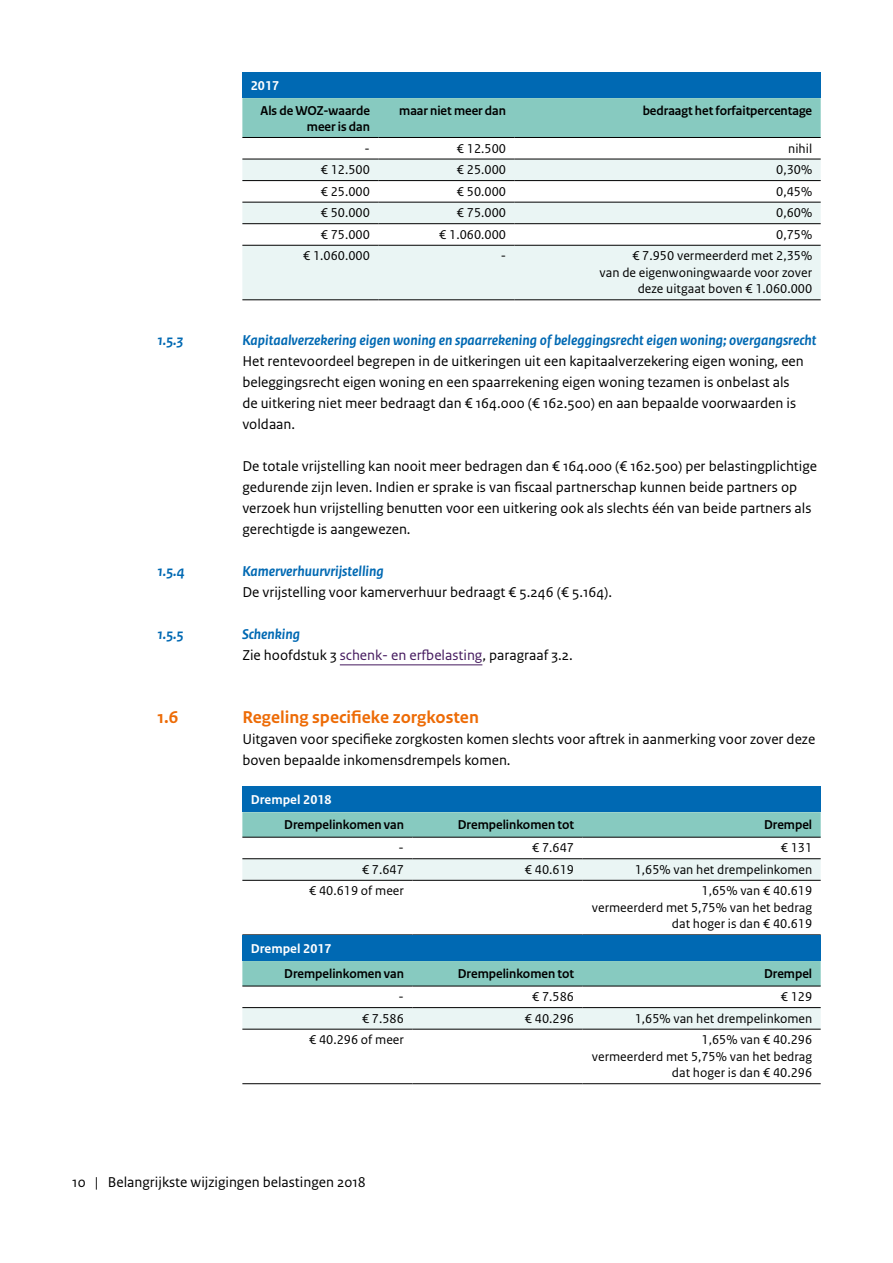
<style>
.page{position:relative;width:893px;height:1263px;background:#fff}
.page>*{position:absolute;margin:0;border:0;box-sizing:border-box;transform-origin:0 0}
.t1{font:700 18px "Rijksoverheid Sans Text";color:#ed6b06}
.t2{font:15px/21px "Rijksoverheid Sans Text";color:#000}
.t3{font:italic 700 15px "Rijksoverheid Sans Text";color:#0069b3}
.t4{font:13.5px/16.5px "Rijksoverheid Sans Text";color:#000;text-align:right}
.t5{font:700 13.5px/16.5px "Rijksoverheid Sans Heading";color:#000;text-align:right}
.t6{font:700 13.5px "Rijksoverheid Sans Text";color:#fff}
.s1{font-weight:700;font-style:italic;color:#0069b3}
.s2{color:#44195e}
</style>
<div class="page">
<hr style="left:340px;top:664px;width:142px;height:1px;background:#44195e">
<div style="left:242px;top:72px;width:579px;height:26px;background:#0069b3"></div>
<div style="left:242px;top:98px;width:579px;height:39px;background:#87cac0"></div>
<svg style="left:242px;top:158px;width:579px;height:1px"></svg>
<svg style="left:242px;top:160px;width:579px;height:139px;fill:#eaf5f4"></svg>
<hr style="left:242px;top:137px;width:136px;height:1px;background:#000">
<hr style="left:378px;top:137px;width:136px;height:1px;background:#000">
<hr style="left:514px;top:137px;width:307px;height:1px;background:#000">
<hr style="left:242px;top:159px;width:136px;height:1px;background:#000">
<hr style="left:378px;top:159px;width:136px;height:1px;background:#000">
<hr style="left:514px;top:159px;width:307px;height:1px;background:#000">
<hr style="left:242px;top:180px;width:136px;height:1px;background:#000">
<hr style="left:378px;top:180px;width:136px;height:1px;background:#000">
<hr style="left:514px;top:180px;width:307px;height:1px;background:#000">
<hr style="left:242px;top:202px;width:136px;height:1px;background:#000">
<hr style="left:378px;top:202px;width:136px;height:1px;background:#000">
<hr style="left:514px;top:202px;width:307px;height:1px;background:#000">
<hr style="left:242px;top:223px;width:136px;height:1px;background:#000">
<hr style="left:378px;top:223px;width:136px;height:1px;background:#000">
<hr style="left:514px;top:223px;width:307px;height:1px;background:#000">
<hr style="left:242px;top:245px;width:136px;height:1px;background:#000">
<hr style="left:378px;top:245px;width:136px;height:1px;background:#000">
<hr style="left:514px;top:245px;width:307px;height:1px;background:#000">
<hr style="left:242px;top:299px;width:136px;height:1px;background:#000">
<hr style="left:378px;top:299px;width:136px;height:1px;background:#000">
<hr style="left:514px;top:299px;width:307px;height:1px;background:#000">
<div style="left:242px;top:786px;width:579px;height:26px;background:#0069b3"></div>
<svg style="left:242px;top:812px;width:579px;height:25px"></svg>
<svg style="left:242px;top:859px;width:579px;height:21px"></svg>
<hr style="left:242px;top:837px;width:170px;height:1px;background:#000">
<hr style="left:412px;top:837px;width:171px;height:1px;background:#000">
<hr style="left:583px;top:837px;width:238px;height:1px;background:#000">
<hr style="left:242px;top:858px;width:170px;height:1px;background:#000">
<hr style="left:412px;top:858px;width:171px;height:1px;background:#000">
<hr style="left:583px;top:858px;width:238px;height:1px;background:#000">
<hr style="left:242px;top:880px;width:170px;height:1px;background:#000">
<hr style="left:412px;top:880px;width:171px;height:1px;background:#000">
<hr style="left:583px;top:880px;width:238px;height:1px;background:#000">
<hr style="left:242px;top:934px;width:170px;height:1px;background:#000">
<hr style="left:412px;top:934px;width:171px;height:1px;background:#000">
<hr style="left:583px;top:934px;width:238px;height:1px;background:#000">
<div style="left:242px;top:935px;width:579px;height:26px;background:#0069b3"></div>
<div style="left:242px;top:961px;width:579px;height:25px;background:#87cac0"></div>
<svg style="left:242px;top:1008px;width:579px;height:21px"></svg>
<hr style="left:242px;top:986px;width:170px;height:1px;background:#000">
<hr style="left:412px;top:986px;width:171px;height:1px;background:#000">
<hr style="left:583px;top:986px;width:238px;height:1px;background:#000">
<hr style="left:242px;top:1007px;width:170px;height:1px;background:#000">
<hr style="left:412px;top:1007px;width:171px;height:1px;background:#000">
<hr style="left:583px;top:1007px;width:238px;height:1px;background:#000">
<hr style="left:242px;top:1029px;width:170px;height:1px;background:#000">
<hr style="left:412px;top:1029px;width:171px;height:1px;background:#000">
<hr style="left:583px;top:1029px;width:238px;height:1px;background:#000">
<hr style="left:242px;top:1083px;width:170px;height:1px;background:#000">
<hr style="left:412px;top:1083px;width:171px;height:1px;background:#000">
<hr style="left:583px;top:1083px;width:238px;height:1px;background:#000">
<p class="t6" style="left:251px;top:78px;width:30px">2017</p>
<p class="t5" style="left:260px;top:102px;width:111px">Als de WOZ-waarde meer is dan</p>
<p class="t5" style="left:399px;top:102px;width:108px">maar niet meer dan</p>
<p class="t5" style="left:643px;top:102px;width:171px">bedraagt het forfaitpercentage</p>
<p class="t4" style="left:365px;top:140px;width:7px">-</p>
<p class="t4" style="left:457px;top:140px;width:51px">€ 12.500</p>
<p class="t4" style="left:788px;top:140px;width:25px">nihil</p>
<p class="t4" style="left:321px;top:162px;width:51px">€ 12.500</p>
<p class="t4" style="left:457px;top:162px;width:51px">€ 25.000</p>
<p class="t4" style="left:776px;top:162px;width:38px">0,30%</p>
<p class="t4" style="left:321px;top:183px;width:51px">€ 25.000</p>
<p class="t4" style="left:457px;top:183px;width:51px">€ 50.000</p>
<p class="t4" style="left:776px;top:183px;width:38px">0,45%</p>
<p class="t4" style="left:321px;top:205px;width:51px">€ 50.000</p>
<p class="t4" style="left:457px;top:205px;width:51px">€ 75.000</p>
<p class="t4" style="left:776px;top:205px;width:38px">0,60%</p>
<p class="t4" style="left:321px;top:226px;width:51px">€ 75.000</p>
<p class="t4" style="left:439px;top:226px;width:68px">€ 1.060.000</p>
<p class="t4" style="left:776px;top:226px;width:38px">0,75%</p>
<p class="t4" style="left:303px;top:248px;width:68px">€ 1.060.000</p>
<p class="t4" style="left:501px;top:248px;width:7px">-</p>
<p class="t4" style="left:600px;top:248px;width:214px">€ 7.950 vermeerderd met 2,35%<br>van de eigenwoningwaarde voor zover deze uitgaat boven € 1.060.000</p>
<p class="t3" style="left:157px;top:332px;width:28px">1.5.3</p>
<p class="t3" style="left:242px;top:332px;width:576px">Kapitaalverzekering eigen woning en spaarrekening of beleggingsrecht eigen woning; overgangsrecht</p>
<p class="t2" style="left:242px;top:351px;width:563px">Het rentevoordeel begrepen in de uitkeringen uit een kapitaalverzekering eigen woning, een beleggingsrecht eigen woning en een spaarrekening eigen woning tezamen is onbelast als de uitkering niet meer bedraagt dan € 164.000 (€ 162.500) en aan bepaalde voorwaarden is voldaan.</p>
<p class="t2" style="left:242px;top:456px;width:576px">De totale vrijstelling kan nooit meer bedragen dan € 164.000 (€ 162.500) per belastingplichtige gedurende zijn leven. Indien er sprake is van fiscaal partnerschap kunnen beide partners op verzoek hun vrijstelling benutten voor een uitkering ook als slechts één van beide partners als gerechtigde is aangewezen.</p>
<p class="t3" style="left:157px;top:563px;width:29px">1.5.4</p>
<p class="t3" style="left:242px;top:563px;width:143px">Kamerverhuurvrijstelling</p>
<p class="t2" style="left:242px;top:582px;width:371px">De vrijstelling voor kamerverhuur bedraagt € 5.246 (€ 5.164).</p>
<p class="t3" style="left:157px;top:626px;width:28px">1.5.5</p>
<p class="t2" style="left:242px;top:624px;width:332px"><span class="s1">Schenking<br></span>Zie hoofdstuk 3 <span class="s2">schenk- en erfbelasting</span>, paragraaf 3.2.</p>
<p class="t1" style="left:157px;top:707px;width:22px">1.6</p>
<p class="t1" style="left:242px;top:707px;width:238px">Regeling specifieke zorgkosten</p>
<p class="t2" style="left:242px;top:729px;width:574px">Uitgaven voor specifieke zorgkosten komen slechts voor aftrek in aanmerking voor zover deze boven bepaalde inkomensdrempels komen.</p>
<p class="t6" style="left:251px;top:792px;width:82px">Drempel 2018</p>
<p class="t5" style="left:284px;top:816px;width:121px">Drempelinkomen van</p>
<p class="t5" style="left:458px;top:816px;width:118px">Drempelinkomen tot</p>
<p class="t5" style="left:764px;top:816px;width:50px">Drempel</p>
<p class="t4" style="left:399px;top:840px;width:7px">-</p>
<p class="t4" style="left:532px;top:840px;width:43px">€ 7.647</p>
<p class="t4" style="left:781px;top:840px;width:33px">€ 131</p>
<p class="t4" style="left:362px;top:861px;width:43px">€ 7.647</p>
<p class="t4" style="left:525px;top:861px;width:51px">€ 40.619</p>
<p class="t4" style="left:635px;top:861px;width:179px">1,65% van het drempelinkomen</p>
<p class="t4" style="left:309px;top:883px;width:96px">€ 40.619 of meer</p>
<p class="t4" style="left:592px;top:883px;width:222px">1,65% van € 40.619<br>vermeerderd met 5,75% van het bedrag dat hoger is dan € 40.619</p>
<p class="t6" style="left:251px;top:940px;width:82px">Drempel 2017</p>
<p class="t5" style="left:284px;top:965px;width:121px">Drempelinkomen van</p>
<p class="t5" style="left:458px;top:965px;width:118px">Drempelinkomen tot</p>
<p class="t5" style="left:764px;top:965px;width:50px">Drempel</p>
<p class="t4" style="left:399px;top:989px;width:7px">-</p>
<p class="t4" style="left:532px;top:989px;width:43px">€ 7.586</p>
<p class="t4" style="left:781px;top:989px;width:33px">€ 129</p>
<p class="t4" style="left:362px;top:1010px;width:43px">€ 7.586</p>
<p class="t4" style="left:525px;top:1010px;width:51px">€ 40.296</p>
<p class="t4" style="left:635px;top:1010px;width:179px">1,65% van het drempelinkomen</p>
<p class="t4" style="left:309px;top:1032px;width:96px">€ 40.296 of meer</p>
<p class="t4" style="left:592px;top:1032px;width:222px">1,65% van € 40.296<br>vermeerderd met 5,75% van het bedrag dat hoger is dan € 40.296</p>
<p class="t2" style="left:72px;top:1172px;width:295px">10 | Belangrijkste wijzigingen belastingen 2018</p>
</div>
